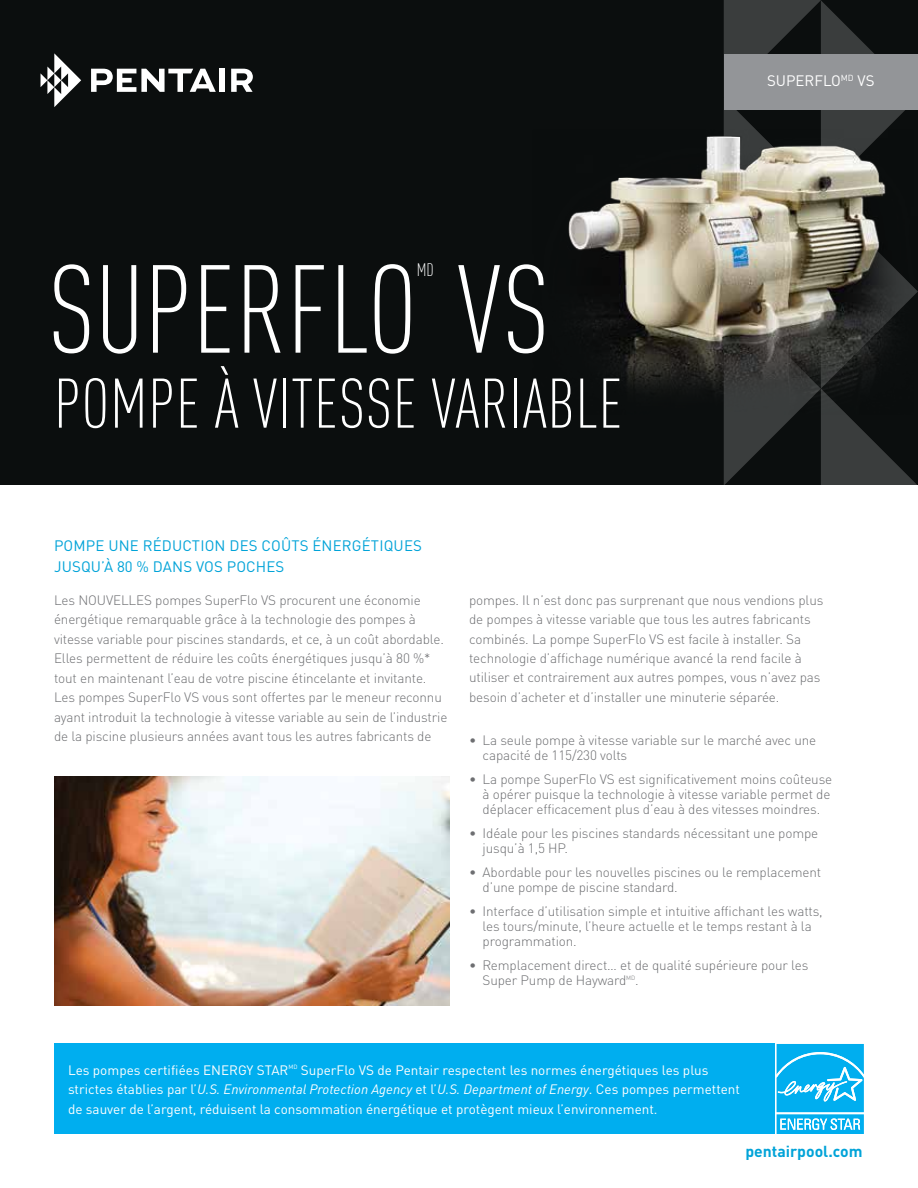
<style>
.page{position:relative;width:918px;height:1188px;background:#fff}
.page>*{position:absolute;margin:0;border:0;box-sizing:border-box;transform-origin:0 0}
.t1{font:300 condensed 123px "DIN Pro";color:#fff}
.t2{font:300 condensed 69px "DIN Pro";letter-spacing:.01em;color:#fff}
.t3{font:300 condensed 18px "DIN Pro";color:#fff}
.t4{font:700 15.75px "DIN Pro";color:#00a3d8}
.t5{font:15px/21px "DIN Pro";letter-spacing:.01em;color:#00a3d8}
.t6{font:15px "DIN Pro";color:#fff}
.t7{font:300 13.5px/19.5px "DIN Pro";letter-spacing:-.01em;color:#6d6e71}
.t8{font:13.5px/19.5px "DIN Pro";color:#fff}
.s1{font-style:italic}
</style>
<div class="page">
<div style="left:0;top:0;width:918px;height:485px;background:#0b0e0e"></div>
<div style="left:54px;top:1044px;width:721px;height:90px;background:#00aeef"></div>
<svg style="left:777px;top:1044px;width:87px;height:90px;background:#30bdf1"></svg>
<svg style="left:724px;top:0;width:194px;height:485px"></svg>
<img style="left:54px;top:776px;width:396px;height:229px">
<img style="left:568px;top:113px;width:350px;height:317px">
<div style="left:724px;top:54px;width:194px;height:55px;background:#939598"></div>
<svg style="left:41px;top:53px;width:40px;height:54px"></svg>
<svg style="left:91px;top:69px;width:125px;height:23px"></svg>
<div style="left:220px;top:69px;width:5px;height:23px;background:#fff"></div>
<svg style="left:231px;top:69px;width:22px;height:23px"></svg>
<h3 class="t3" style="left:417px;top:257px;width:19px">MD</h3>
<h1 class="t1" style="left:48px;top:223px;width:503px">SUPERFLO VS</h1>
<h2 class="t2" style="left:54px;top:355px;width:570px">POMPE À VITESSE VARIABLE</h2>
<p class="t6" style="left:767px;top:69px;width:109px">SUPERFLO<sup>MD</sup> VS</p>
<p class="t5" style="left:54px;top:534px;width:369px">POMPE UNE RÉDUCTION DES COÛTS ÉNERGÉTIQUES<br>JUSQU’À 80 % DANS VOS POCHES</p>
<p class="t7" style="left:54px;top:589px;width:395px">Les NOUVELLES pompes SuperFlo VS procurent une économie énergétique remarquable grâce à la technologie des pompes à vitesse variable pour piscines standards, et ce, à un coût abordable.<br>Elles permettent de réduire les coûts énergétiques jusqu’à 80 %* tout en maintenant l’eau de votre piscine étincelante et invitante.<br>Les pompes SuperFlo VS vous sont offertes par le meneur reconnu ayant introduit la technologie à vitesse variable au sein de l’industrie de la piscine plusieurs années avant tous les autres fabricants de</p>
<p class="t7" style="left:469px;top:589px;width:356px">pompes. Il n’est donc pas surprenant que nous vendions plus de pompes à vitesse variable que tous les autres fabricants combinés. La pompe SuperFlo VS est facile à installer. Sa technologie d’affichage numérique avancé la rend facile à utiliser et contrairement aux autres pompes, vous n’avez pas besoin d’acheter et d’installer une minuterie séparée.</p>
<p class="t7" style="left:483px;top:732px;width:335px;line-height:15px;text-indent:-14px">• La seule pompe à vitesse variable sur le marché avec une capacité de 115/230 volts</p>
<p class="t7" style="left:483px;top:771px;width:351px;line-height:15px;text-indent:-14px">• La pompe SuperFlo VS est significativement moins coûteuse à opérer puisque la technologie à vitesse variable permet de déplacer efficacement plus d’eau à des vitesses moindres.</p>
<p class="t7" style="left:483px;top:825px;width:337px;line-height:15px;text-indent:-14px">• Idéale pour les piscines standards nécessitant une pompe jusqu’à 1,5 HP.</p>
<p class="t7" style="left:483px;top:864px;width:340px;line-height:15px;text-indent:-14px">• Abordable pour les nouvelles piscines ou le remplacement d’une pompe de piscine standard.</p>
<p class="t7" style="left:483px;top:903px;width:342px;line-height:15px;text-indent:-13px">• Interface d’utilisation simple et intuitive affichant les watts, les tours/minute, l’heure actuelle et le temps restant à la programmation.</p>
<p class="t7" style="left:483px;top:957px;width:327px;line-height:15px;text-indent:-14px">• Remplacement direct… et de qualité supérieure pour les<br>Super Pump de Hayward<sup>MD</sup>.</p>
<p class="t8" style="left:68px;top:1059px;width:674px">Les pompes certifiées ENERGY STAR<sup>MD</sup> SuperFlo VS de Pentair respectent les normes énergétiques les plus strictes établies par l’<span class="s1">U.S. Environmental Protection Agency</span> et l’<span class="s1">U.S. Department of Energy</span>. Ces pompes permettent de sauver de l’argent, réduisent la consommation énergétique et protègent mieux l’environnement.</p>
<p class="t4" style="left:745px;top:1138px;width:119px">pentairpool.com</p>
</div>
